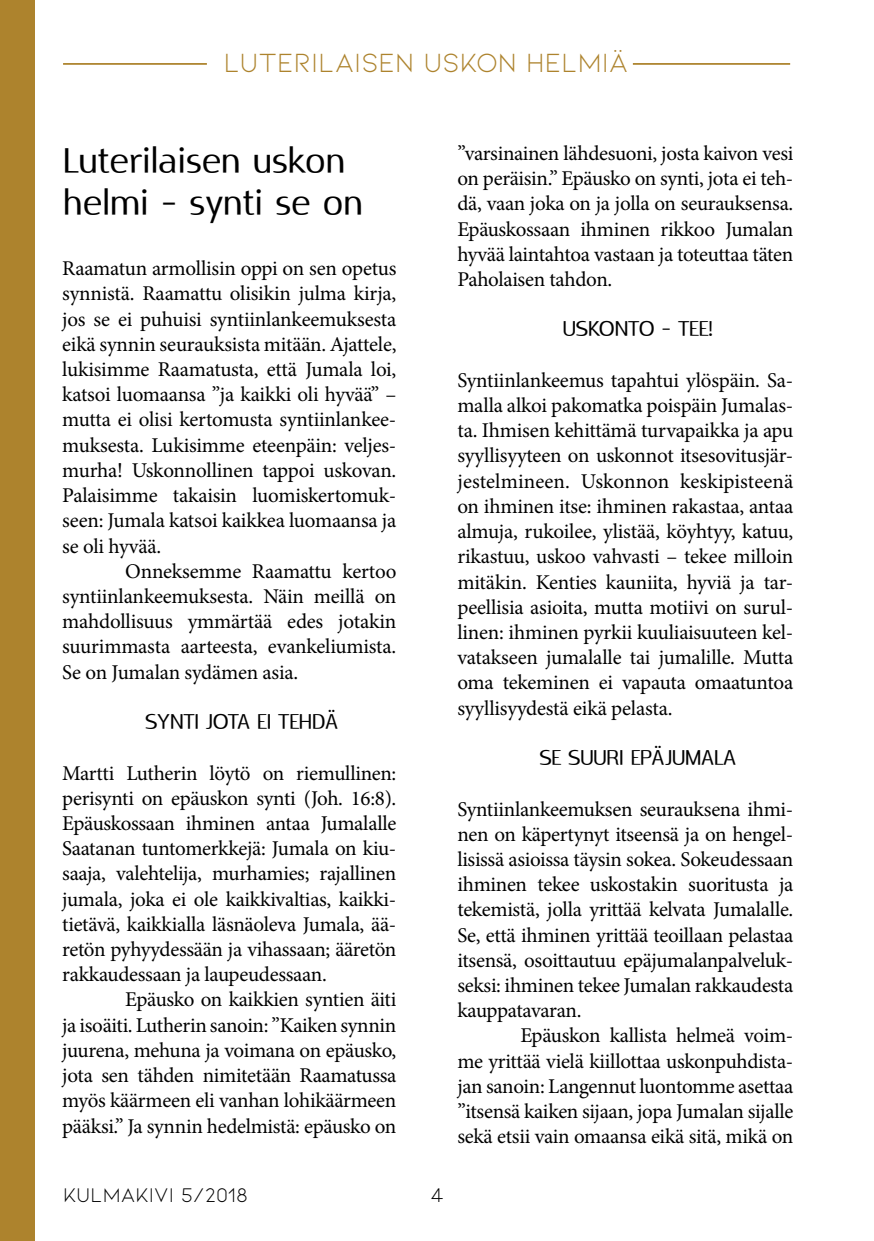
<style>
.page{position:relative;width:874px;height:1241px;background:#fff}
.page>*{position:absolute;margin:0;border:0;box-sizing:border-box;transform-origin:0 0}
.t1{font:35px/42px "Rabelo";color:#000}
.t2{font:28px "Kiona";color:#ad832d}
.t3{font:21px/25.2px "Minion Pro";letter-spacing:-.015em;color:#000;text-align:justify}
.t4{font:21px "Rabelo";letter-spacing:-.01em;color:#000}
.t5{font:21px "Kiona";color:#000}
</style>
<div class="page">
<hr style="left:63px;top:63px;width:144px;height:2px;background:#ad832d">
<hr style="left:632px;top:63px;width:157px;height:2px;background:#ad832d">
<div style="left:0;top:0;width:35px;height:1240px;background:#ad832d"></div>
<h2 class="t2" style="left:224px;top:47px;width:406px">LUTERILAISEN USKON HELMIÄ</h2>
<h1 class="t1" style="left:63px;top:139px;width:301px">Luterilaisen uskon helmi – synti se on</h1>
<p class="t3" style="left:62px;top:256px;width:335px">Raamatun armollisin oppi on sen opetus synnistä. Raamattu olisikin julma kirja, jos se ei puhuisi syntiinlankeemuksesta eikä synnin seurauksista mitään. Ajattele, lukisimme Raamatusta, että Jumala loi, katsoi luomaansa ”ja kaikki oli hyvää” – mutta ei olisi kertomusta syntiinlankee&shy;muksesta. Lukisimme eteenpäin: veljes&shy;murha! Uskonnollinen tappoi uskovan.<br>Palaisimme takaisin luomiskertomuk&shy;seen: Jumala katsoi kaikkea luomaansa ja se oli hyvää.</p>
<p class="t3" style="left:62px;top:558px;width:335px;text-indent:63px">Onneksemme Raamattu kertoo syntiinlankeemuksesta. Näin meillä on mahdollisuus ymmärtää edes jotakin suurimmasta aarteesta, evankeliumista.<br>Se on Jumalan sydämen asia.</p>
<p class="t4" style="left:145px;top:709px;width:194px">SYNTI JOTA EI TEHDÄ</p>
<p class="t3" style="left:62px;top:760px;width:335px">Martti Lutherin löytö on riemullinen: perisynti on epäuskon synti (Joh. 16:8).<br>Epäuskossaan ihminen antaa Jumalalle Saatanan tuntomerkkejä: Jumala on kiu&shy;saaja, valehtelija, murhamies; rajallinen jumala, joka ei ole kaikkivaltias, kaikki&shy;tietävä, kaikkialla läsnäoleva Jumala, ää&shy;retön pyhyydessään ja vihassaan; ääretön rakkaudessaan ja laupeudessaan.</p>
<p class="t3" style="left:62px;top:987px;width:335px;text-indent:63px">Epäusko on kaikkien syntien äiti ja isoäiti. Lutherin sanoin: ”Kaiken synnin juurena, mehuna ja voimana on epäusko, jota sen tähden nimitetään Raamatussa myös käärmeen eli vanhan lohikäärmeen pääksi.” Ja synnin hedelmistä: epäusko on</p>
<p class="t3" style="left:457px;top:141px;width:337px">”varsinainen lähdesuoni, josta kaivon vesi on peräisin.” Epäusko on synti, jota ei teh&shy;dä, vaan joka on ja jolla on seurauksensa.<br>Epäuskossaan ihminen rikkoo Jumalan hyvää laintahtoa vastaan ja toteuttaa täten Paholaisen tahdon.</p>
<p class="t4" style="left:562px;top:316px;width:151px">USKONTO – TEE!</p>
<p class="t3" style="left:457px;top:367px;width:337px">Syntiinlankeemus tapahtui ylöspäin. Sa&shy;malla alkoi pakomatka poispäin Jumalas&shy;ta. Ihmisen kehittämä turvapaikka ja apu syyllisyyteen on uskonnot itsesovitusjär&shy;jestelmineen. Uskonnon keskipisteenä on ihminen itse: ihminen rakastaa, antaa almuja, rukoilee, ylistää, köyhtyy, katuu, rikastuu, uskoo vahvasti – tekee milloin mitäkin. Kenties kauniita, hyviä ja tar&shy;peellisia asioita, mutta motiivi on surul&shy;linen: ihminen pyrkii kuuliaisuuteen kel&shy;vatakseen jumalalle tai jumalille. Mutta oma tekeminen ei vapauta omaatuntoa syyllisyydestä eikä pelasta.</p>
<p class="t4" style="left:539px;top:745px;width:198px">SE SUURI EPÄJUMALA</p>
<p class="t3" style="left:457px;top:796px;width:337px">Syntiinlankeemuksen seurauksena ihmi&shy;nen on käpertynyt itseensä ja on hengel&shy;lisissä asioissa täysin sokea. Sokeudessaan ihminen tekee uskostakin suoritusta ja tekemistä, jolla yrittää kelvata Jumalalle.<br>Se, että ihminen yrittää teoillaan pelastaa itsensä, osoittautuu epäjumalanpalveluk&shy;seksi: ihminen tekee Jumalan rakkaudesta kauppatavaran.</p>
<p class="t3" style="left:457px;top:1023px;width:337px;text-indent:63px">Epäuskon kallista helmeä voim&shy;me yrittää vielä kiillottaa uskonpuhdista&shy;jan sanoin: Langennut luontomme asettaa ”itsensä kaiken sijaan, jopa Jumalan sijalle sekä etsii vain omaansa eikä sitä, mikä on</p>
<p class="t5" style="left:63px;top:1183px;width:186px">KULMAKIVI 5/2018</p>
<p class="t5" style="left:430px;top:1183px;width:15px">4</p>
</div>
